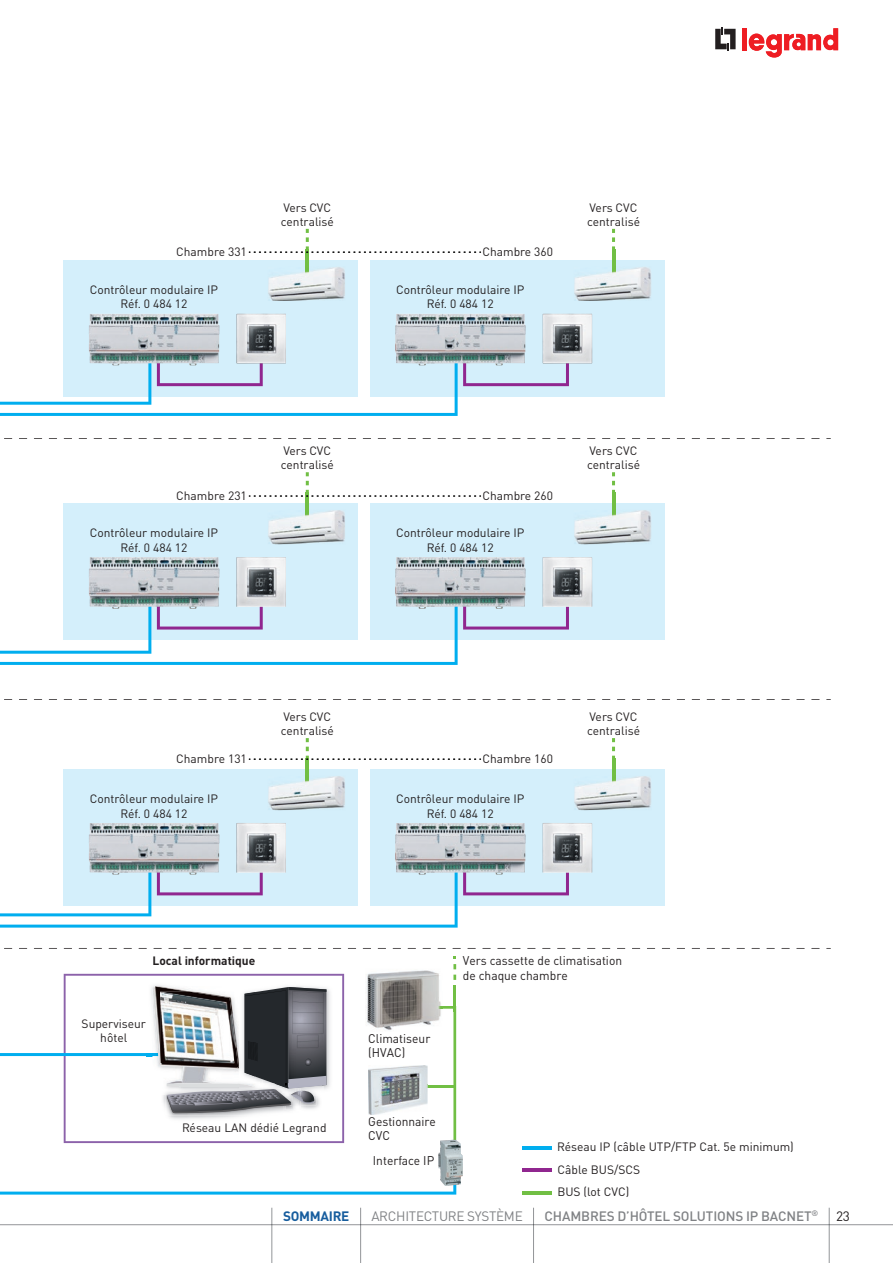
<style>
.page{position:relative;width:893px;height:1263px;background:#fff}
.page>*{position:absolute;margin:0;border:0;box-sizing:border-box;transform-origin:0 0}
.t1{font:500 13.5px "DIN Pro";letter-spacing:-.01em;color:#808285}
.t2{font:13.5px "DIN Pro";letter-spacing:-.02em;color:#808285}
.t3{font:700 13.5px "DIN Pro";letter-spacing:-.02em;color:#175d9e}
.t4{font:13.5px "DIN Pro";color:#231f20}
.t5{font:12.45px/14.4px "DIN Pro";color:#231f20;scale:.96 1}
.t6{font:12px/14.4px "DIN Pro";color:#231f20;text-align:center}
.t7{font:700 12px "DIN Pro";color:#231f20}
.t8{font:500 7.8px "DIN Pro";color:#808285}
</style>
<div class="page">
<svg style="left:715px;top:27px;width:21px;height:24px"></svg>
<div style="left:742px;top:28px;width:5px;height:22px;background:#ee1d23"></div>
<svg style="left:749px;top:28px;width:89px;height:30px"></svg>
<hr style="left:829px;top:1224px;width:64px;height:1px;background:#939598">
<hr style="left:829px;top:1208px;width:1px;height:55px;background:#939598">
<hr style="left:0;top:1224px;width:606px;height:1px;background:#939598">
<hr style="left:606px;top:1224px;width:223px;height:1px;background:#939598">
<hr style="left:360px;top:1208px;width:1px;height:55px;background:#939598">
<hr style="left:533px;top:1208px;width:1px;height:55px;background:#939598">
<hr style="left:271px;top:1208px;width:1px;height:55px;background:#939598">
<div style="left:370px;top:260px;width:294px;height:136px;background:#d4effb"></div>
<div style="left:64px;top:260px;width:294px;height:136px;background:#d4effb"></div>
<div style="left:370px;top:503px;width:294px;height:137px;background:#d4effb"></div>
<div style="left:64px;top:503px;width:294px;height:137px;background:#d4effb"></div>
<div style="left:370px;top:769px;width:294px;height:137px;background:#d4effb"></div>
<div style="left:64px;top:769px;width:294px;height:137px;background:#d4effb"></div>
<svg style="left:4px;top:438px;width:816px;height:1px"></svg>
<svg style="left:4px;top:699px;width:816px;height:1px"></svg>
<svg style="left:4px;top:948px;width:816px;height:1px"></svg>
<svg style="left:64px;top:974px;width:280px;height:66px"></svg>
<svg style="left:0;top:793px;width:458px;height:134px"></svg>
<svg style="left:0;top:531px;width:458px;height:134px"></svg>
<svg style="left:0;top:282px;width:458px;height:134px"></svg>
<img style="left:326px;top:981px;width:8px;height:59px">
<svg style="left:463px;top:349px;width:106px;height:37px"></svg>
<hr style="left:612px;top:249px;width:3px;height:29px;background:#71bf44">
<svg style="left:612px;top:229px;width:3px;height:20px"></svg>
<img style="left:395px;top:314px;width:131px;height:51px">
<img style="left:543px;top:314px;width:49px;height:50px">
<img style="left:574px;top:267px;width:77px;height:34px">
<svg style="left:612px;top:267px;width:3px;height:11px"></svg>
<svg style="left:157px;top:349px;width:106px;height:37px"></svg>
<hr style="left:306px;top:249px;width:3px;height:29px;background:#71bf44">
<img style="left:89px;top:314px;width:130px;height:51px">
<img style="left:236px;top:314px;width:50px;height:50px">
<img style="left:268px;top:267px;width:77px;height:34px">
<svg style="left:306px;top:267px;width:3px;height:11px"></svg>
<svg style="left:463px;top:592px;width:106px;height:37px"></svg>
<hr style="left:612px;top:492px;width:3px;height:29px;background:#71bf44">
<svg style="left:612px;top:472px;width:3px;height:20px"></svg>
<img style="left:395px;top:557px;width:131px;height:52px">
<img style="left:543px;top:557px;width:49px;height:50px">
<img style="left:574px;top:510px;width:77px;height:34px">
<svg style="left:612px;top:510px;width:3px;height:11px"></svg>
<svg style="left:157px;top:592px;width:106px;height:37px"></svg>
<hr style="left:306px;top:492px;width:3px;height:29px;background:#71bf44">
<img style="left:89px;top:557px;width:130px;height:52px">
<img style="left:236px;top:557px;width:50px;height:50px">
<img style="left:268px;top:510px;width:77px;height:34px">
<svg style="left:306px;top:510px;width:3px;height:11px"></svg>
<svg style="left:463px;top:858px;width:106px;height:37px"></svg>
<hr style="left:612px;top:758px;width:3px;height:29px;background:#71bf44">
<svg style="left:612px;top:738px;width:3px;height:20px"></svg>
<img style="left:395px;top:823px;width:131px;height:52px">
<img style="left:543px;top:823px;width:49px;height:50px">
<img style="left:574px;top:776px;width:77px;height:34px">
<svg style="left:612px;top:776px;width:3px;height:11px"></svg>
<svg style="left:157px;top:858px;width:106px;height:37px"></svg>
<hr style="left:306px;top:758px;width:3px;height:29px;background:#71bf44">
<img style="left:89px;top:823px;width:130px;height:52px">
<img style="left:236px;top:823px;width:50px;height:50px">
<img style="left:268px;top:776px;width:77px;height:34px">
<svg style="left:306px;top:776px;width:3px;height:11px"></svg>
<svg style="left:249px;top:229px;width:232px;height:24px"></svg>
<svg style="left:249px;top:472px;width:232px;height:25px"></svg>
<svg style="left:249px;top:738px;width:232px;height:22px"></svg>
<hr style="left:453px;top:985px;width:3px;height:27px;background:#71bf44">
<svg style="left:453px;top:975px;width:3px;height:5px"></svg>
<svg style="left:453px;top:956px;width:3px;height:13px"></svg>
<img style="left:366px;top:970px;width:75px;height:61px">
<svg style="left:436px;top:1006px;width:20px;height:34px"></svg>
<svg style="left:0;top:1040px;width:456px;height:154px"></svg>
<img style="left:438px;top:1140px;width:25px;height:46px">
<img style="left:368px;top:1065px;width:60px;height:49px">
<hr style="left:522px;top:1169px;width:29px;height:3px;background:#90268f">
<hr style="left:522px;top:1146px;width:29px;height:3px;background:#00aeef">
<hr style="left:522px;top:1191px;width:29px;height:3px;background:#71bf44">
<svg style="left:0;top:981px;width:326px;height:132px"></svg>
<p class="t6" style="left:281px;top:199px;width:55px;text-align:left">Vers CVC centralisé</p>
<p class="t6" style="left:176px;top:243px;width:72px">Chambre 331</p>
<p class="t6" style="left:482px;top:243px;width:72px">Chambre 360</p>
<p class="t6" style="left:90px;top:281px;width:130px">Contrôleur modulaire IP<br>Réf. 0 484 12</p>
<p class="t6" style="left:396px;top:281px;width:130px">Contrôleur modulaire IP<br>Réf. 0 484 12</p>
<p class="t6" style="left:587px;top:199px;width:55px;text-align:left">Vers CVC centralisé</p>
<p class="t6" style="left:281px;top:442px;width:55px;text-align:left">Vers CVC centralisé</p>
<p class="t6" style="left:176px;top:487px;width:72px">Chambre 231</p>
<p class="t6" style="left:482px;top:487px;width:72px">Chambre 260</p>
<p class="t6" style="left:90px;top:525px;width:130px">Contrôleur modulaire IP<br>Réf. 0 484 12</p>
<p class="t6" style="left:396px;top:525px;width:130px">Contrôleur modulaire IP<br>Réf. 0 484 12</p>
<p class="t6" style="left:587px;top:442px;width:55px;text-align:left">Vers CVC centralisé</p>
<p class="t6" style="left:281px;top:708px;width:55px;text-align:left">Vers CVC centralisé</p>
<p class="t6" style="left:176px;top:750px;width:72px">Chambre 131</p>
<p class="t6" style="left:482px;top:750px;width:72px">Chambre 160</p>
<p class="t6" style="left:90px;top:790px;width:130px">Contrôleur modulaire IP<br>Réf. 0 484 12</p>
<p class="t6" style="left:396px;top:790px;width:130px">Contrôleur modulaire IP<br>Réf. 0 484 12</p>
<p class="t6" style="left:587px;top:708px;width:55px;text-align:left">Vers CVC centralisé</p>
<p class="t7" style="left:152px;top:953px;width:104px">Local informatique</p>
<p class="t6" style="left:82px;top:1015px;width:66px">Superviseur hôtel</p>
<p class="t6" style="left:182px;top:1120px;width:146px">Réseau LAN dédié Legrand</p>
<p class="t5" style="left:368px;top:1030px;width:66px">Climatiseur (HVAC)</p>
<p class="t5" style="left:368px;top:1113px;width:72px">Gestionnaire<br>CVC</p>
<p class="t5" style="left:373px;top:1152px;width:65px">Interface IP</p>
<p class="t5" style="left:463px;top:952px;width:167px">Vers cassette de climatisation de chaque chambre</p>
<p class="t6" style="left:557px;top:1138px;width:238px">Réseau IP (câble UTP/FTP Cat. 5e minimum)</p>
<p class="t6" style="left:557px;top:1184px;width:73px">BUS (lot CVC)</p>
<p class="t6" style="left:557px;top:1161px;width:84px">Câble BUS/SCS</p>
<p class="t3" style="left:283px;top:1204px;width:68px">SOMMAIRE</p>
<p class="t2" style="left:371px;top:1207px;width:153px">ARCHITECTURE SYSTÈME</p>
<p class="t1" style="left:545px;top:1207px;width:268px">CHAMBRES D’HÔTEL SOLUTIONS IP BACNET</p>
<p class="t4" style="left:836px;top:1207px;width:15px">23</p>
<p class="t8" style="left:811px;top:1208px;width:8px">®</p>
</div>
